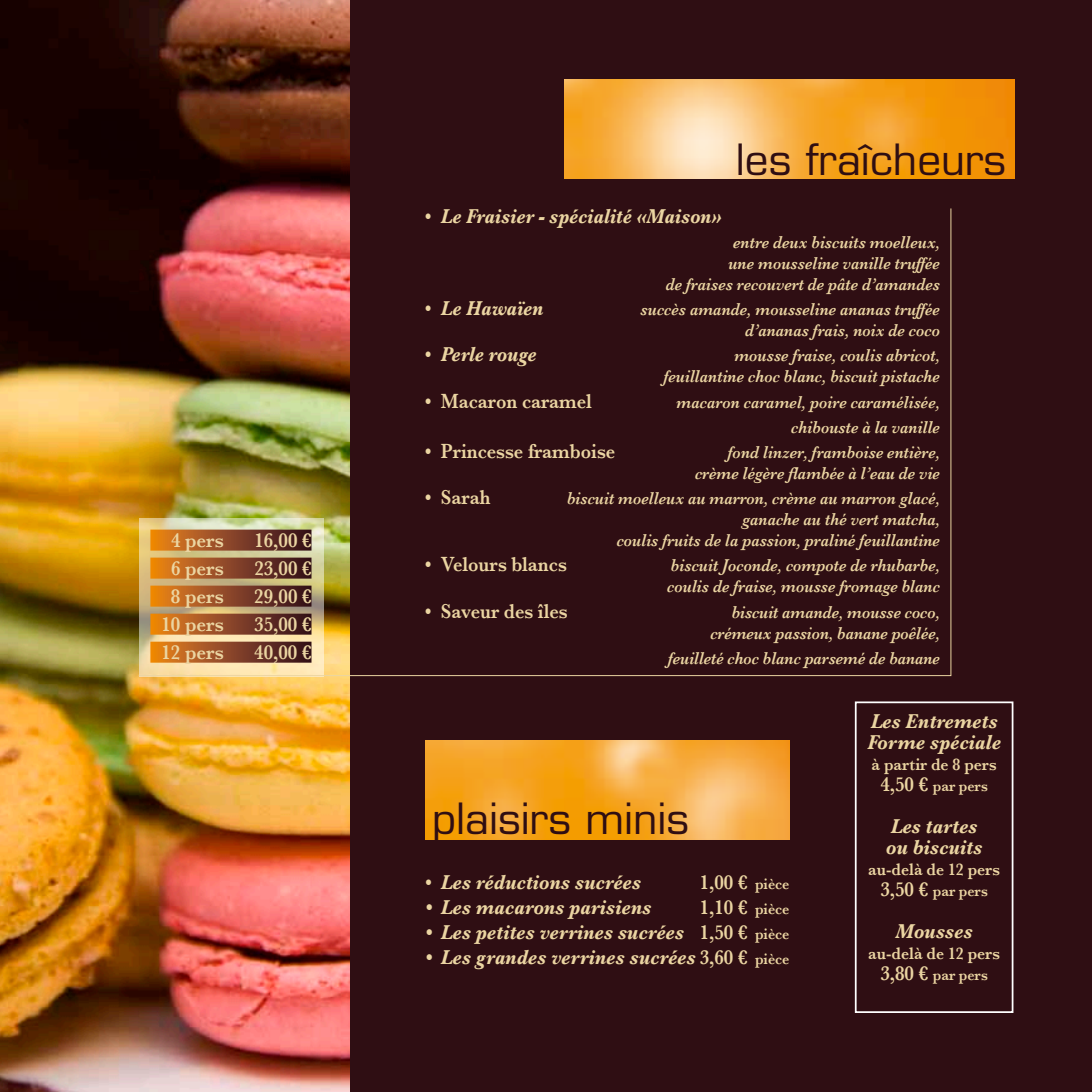
<style>
.page{position:relative;width:1092px;height:1092px;background:#fff}
.page>*{position:absolute;margin:0;border:0;box-sizing:border-box;transform-origin:0 0}
.t1{font:42px "Eurostile";color:#2f0e13}
.t2{font:italic 700 21px/21px "Baskerville";color:#ebd5a2;scale:.9 1}
.t3{font:600 21px "Baskerville";color:#ebd5a2;scale:.9 1}
.t4{font:600 21px "Baskerville";color:#ebd5a2;scale:.88 1}
.t5{font:italic 700 21px "Baskerville";color:#ebd5a2;scale:.88 1}
.t6{font:italic 600 17.5px/21px "Baskerville";color:#ebd5a2;text-align:right;scale:.9 1}
.t7{font:600 17.5px "Baskerville";color:#ebd5a2;scale:.9 1}
.t8{font:600 15.75px "Baskerville";color:#ebd5a2;scale:.9 1}
.s1{font-weight:600;font-style:normal}
.s2{font-weight:600}
.s3{font-size:15.75px}
.s4{font-weight:600;font-style:normal;font-size:15.75px}
.s5{font-size:21px}
</style>
<div class="page">
<div style="left:0;top:0;width:1091px;height:1091px;background:#2f0e13"></div>
<img style="left:0;top:0;width:350px;height:1091px">
<img style="left:564px;top:79px;width:449px;height:100px">
<img style="left:425px;top:740px;width:364px;height:99px">
<img style="left:138px;top:207px;width:813px;height:469px">
<div style="left:854px;top:701px;width:159px;height:311px;border:2px solid #fff"></div>
<p class="t3" style="left:171px;top:528px;width:60px">4 pers</p>
<p class="t3" style="left:254px;top:528px;width:65px">16,00 €</p>
<p class="t3" style="left:171px;top:556px;width:60px">6 pers</p>
<p class="t3" style="left:254px;top:556px;width:65px">23,00 €</p>
<p class="t3" style="left:171px;top:584px;width:60px">8 pers</p>
<p class="t3" style="left:254px;top:584px;width:65px">29,00 €</p>
<p class="t3" style="left:161px;top:612px;width:71px">10 pers</p>
<p class="t3" style="left:254px;top:612px;width:65px">35,00 €</p>
<p class="t3" style="left:161px;top:640px;width:71px">12 pers</p>
<p class="t3" style="left:254px;top:640px;width:65px">40,00 €</p>
<h1 class="t1" style="left:736px;top:134px;width:272px">les fraîcheurs</h1>
<p class="t5" style="left:425px;top:203px;width:338px"><span class="s1">•</span> Le Fraisier - spécialité «Maison»</p>
<p class="t6" style="left:665px;top:231px;width:306px">entre deux biscuits moelleux,<br>une mousseline vanille truffée<br>de fraises recouvert de pâte d’amandes</p>
<p class="t5" style="left:425px;top:296px;width:136px"><span class="s1">•</span> Le Hawaïen</p>
<p class="t6" style="left:640px;top:299px;width:334px">succès amande, mousseline ananas truffée d’ananas frais, noix de coco</p>
<p class="t5" style="left:425px;top:342px;width:128px"><span class="s1">•</span> Perle rouge</p>
<p class="t6" style="left:663px;top:345px;width:308px">mousse fraise, coulis abricot, feuillantine choc blanc, biscuit pistache</p>
<p class="t4" style="left:425px;top:388px;width:191px">• Macaron caramel</p>
<p class="t6" style="left:676px;top:389px;width:294px;line-height:25.2px">macaron caramel, poire caramélisée, chibouste à la vanille</p>
<p class="t4" style="left:425px;top:439px;width:217px">• Princesse framboise</p>
<p class="t6" style="left:695px;top:441px;width:274px">fond linzer, framboise entière, crème légère flambée à l’eau de vie</p>
<p class="t4" style="left:425px;top:485px;width:76px">• Sarah</p>
<p class="t6" style="left:567px;top:488px;width:416px">biscuit moelleux au marron, crème au marron glacé, ganache au thé vert matcha,<br>coulis fruits de la passion, praliné feuillantine</p>
<p class="t4" style="left:425px;top:552px;width:162px">• Velours blancs</p>
<p class="t6" style="left:667px;top:555px;width:304px;text-align:left">biscuit Joconde, compote de rhubarbe, coulis de fraise, mousse fromage blanc</p>
<p class="t4" style="left:425px;top:598px;width:163px">• Saveur des îles</p>
<p class="t6" style="left:710px;top:601px;width:256px">biscuit amande, mousse coco, crémeux passion, banane poêlée,</p>
<p class="t6" style="left:668px;top:647px;width:303px">feuilleté choc blanc parsemé de banane</p>
<h1 class="t1" style="left:432px;top:793px;width:258px">plaisirs minis</h1>
<p class="t2" style="left:425px;top:871px;width:241px"><span class="s2">•</span> Les réductions sucrées</p>
<p class="t3" style="left:699px;top:869px;width:101px">1,00 € <span class="s3">pièce</span></p>
<p class="t2" style="left:425px;top:896px;width:253px">• Les macarons parisiens</p>
<p class="t3" style="left:699px;top:894px;width:101px">1,10 € <span class="s3">pièce</span></p>
<p class="t2" style="left:425px;top:921px;width:406px">• Les petites verrines sucrées <span class="s1">1,50 €</span> <span class="s4">pièce</span></p>
<p class="t2" style="left:425px;top:946px;width:406px">• Les grandes verrines sucrées <span class="s1">3,60 €</span> <span class="s4">pièce</span></p>
<p class="t2" style="left:867px;top:710px;width:150px">Les Entremets<br>Forme spéciale</p>
<p class="t7" style="left:871px;top:753px;width:140px">à partir de 8 pers</p>
<p class="t8" style="left:880px;top:776px;width:121px"><span class="s5">4,50 €</span> par pers</p>
<p class="t2" style="left:885px;top:815px;width:108px">Les tartes ou biscuits</p>
<p class="t7" style="left:868px;top:858px;width:148px">au-delà de 12 pers</p>
<p class="t8" style="left:880px;top:881px;width:121px"><span class="s5">3,50 €</span> par pers</p>
<p class="t2" style="left:895px;top:920px;width:87px">Mousses</p>
<p class="t7" style="left:868px;top:942px;width:148px">au-delà de 12 pers</p>
<p class="t8" style="left:880px;top:965px;width:121px"><span class="s5">3,80 €</span> par pers</p>
</div>
